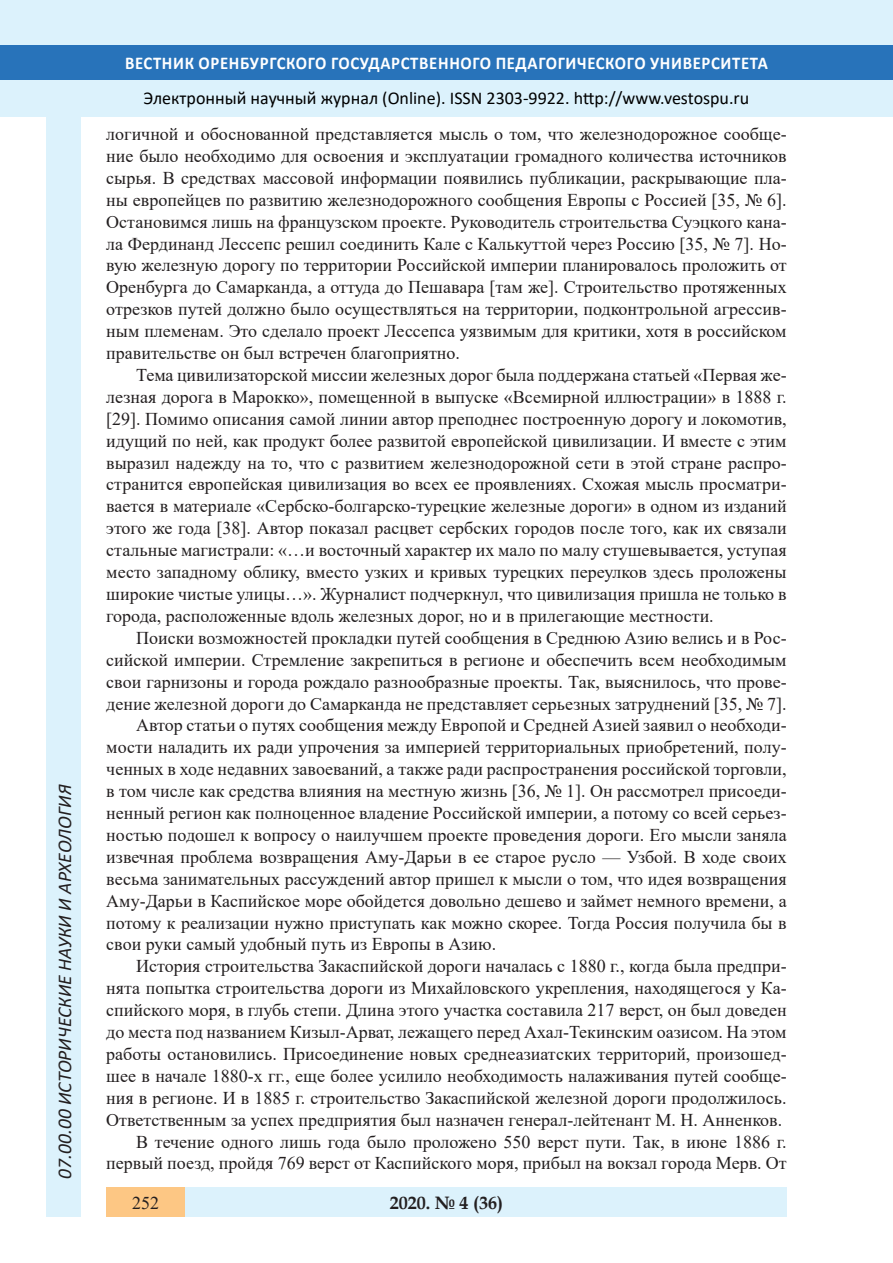
<style>
.page{position:relative;width:893px;height:1263px;background:#fff}
.page>*{position:absolute;margin:0;border:0;box-sizing:border-box;transform-origin:0 0}
.t1{font:italic 19.5px "Calibri";color:#231f20}
.Стиль2{font:18px/21.9px "Times New Roman";color:#231f20;text-align:justify}
.t2{font:18px "Calibri";color:#000}
.t3{font:700 18px "Calibri";letter-spacing:.04em;color:#fff;scale:.93 1}
.t4{font:700 18px "Book Antiqua";color:#231f20}
</style>
<div class="page">
<div style="left:0;top:0;width:893px;height:116px;background:#dcf2fc"></div>
<div style="left:0;top:45px;width:893px;height:34px;background:#2873ba"></div>
<div style="left:106px;top:1188px;width:681px;height:29px;background:#dcf2fc"></div>
<div style="left:106px;top:1188px;width:79px;height:29px;background:#fdc784"></div>
<div style="left:47px;top:116px;width:34px;height:1101px;background:#dcf2fc"></div>
<p class="t1" style="left:51px;top:1179px;width:395px;rotate:-90deg">07.00.00 ИСТОРИЧЕСКИЕ НАУКИ И АРХЕОЛОГИЯ</p>
<p class="t1" style="left:51px;top:1105px;width:206px;rotate:-90deg">БИОЛОГИЧЕСКИЕ НАУКИ</p>
<p class="t1" style="left:51px;top:1169px;width:11px;rotate:-90deg">3</p>
<p class="t3" style="left:125px;top:50px;width:693px">ВЕСТНИК ОРЕНБУРГСКОГО ГОСУДАРСТВЕННОГО ПЕДАГОГИЧЕСКОГО УНИВЕРСИТЕТА</p>
<p class="t2" style="left:144px;top:85px;width:607px">Электронный научный журнал (Online). ISSN 2303-9922. http://www.vestospu.ru</p>
<p class="t2" style="left:583px;top:85px;width:13px">t</p>
<p class="t2" style="left:583px;top:85px;width:13px">t</p>
<p class="Стиль2" style="left:106px;top:122px;width:682px">логичной и обоснованной представляется мысль о том, что железнодорожное сообще&shy;ние было необходимо для освоения и эксплуатации громадного количества источников сырья. В средствах массовой информации появились публикации, раскрывающие пла&shy;ны европейцев по развитию железнодорожного сообщения Европы с Россией [35, № 6].<br>Остановимся лишь на французском проекте. Руководитель строительства Суэцкого кана&shy;ла Фердинанд Лессепс решил соединить Кале с Калькуттой через Россию [35, № 7]. Но&shy;вую железную дорогу по территории Российской империи планировалось проложить от Оренбурга до Самарканда, а оттуда до Пешавара [там же]. Строительство протяженных отрезков путей должно было осуществляться на территории, подконтрольной агрессив&shy;ным племенам. Это сделало проект Лессепса уязвимым для критики, хотя в российском правительстве он был встречен благоприятно.</p>
<p class="Стиль2" style="left:106px;top:363px;width:682px;text-indent:30px">Тема цивилизаторской миссии железных дорог была поддержана статьей «Первая же&shy;лезная дорога в Марокко», помещенной в выпуске «Всемирной иллюстрации» в 1888 г. [29]. Помимо описания самой линии автор преподнес построенную дорогу и локомотив, идущий по ней, как продукт более развитой европейской цивилизации. И вместе с этим выразил надежду на то, что с развитием железнодорожной сети в этой стране распро&shy;странится европейская цивилизация во всех ее проявлениях. Схожая мысль просматри&shy;вается в материале «Сербско-болгарско-турецкие железные дороги» в одном из изданий этого же года [38]. Автор показал расцвет сербских городов после того, как их связали стальные магистрали: «…и восточный характер их мало по малу стушевывается, уступая место западному облику, вместо узких и кривых турецких переулков здесь проложены широкие чистые улицы…». Журналист подчеркнул, что цивилизация пришла не только в города, расположенные вдоль железных дорог, но и в прилегающие местности.</p>
<p class="Стиль2" style="left:106px;top:626px;width:682px;text-indent:30px">Поиски возможностей прокладки путей сообщения в Среднюю Азию велись и в Рос&shy;сийской империи. Стремление закрепиться в регионе и обеспечить всем необходимым свои гарнизоны и города рождало разнообразные проекты. Так, выяснилось, что прове&shy;дение железной дороги до Самарканда не представляет серьезных затруднений [35, № 7].</p>
<p class="Стиль2" style="left:106px;top:714px;width:682px;text-indent:30px">Автор статьи о путях сообщения между Европой и Средней Азией заявил о необходи&shy;мости наладить их ради упрочения за империей территориальных приобретений, полу&shy;ченных в ходе недавних завоеваний, а также ради распространения российской торговли, в том числе как средства влияния на местную жизнь [36, № 1]. Он рассмотрел присоеди&shy;ненный регион как полноценное владение Российской империи, а потому со всей серьез&shy;ностью подошел к вопросу о наилучшем проекте проведения дороги. Его мысли заняла извечная проблема возвращения Аму-Дарьи в ее старое русло — Узбой. В ходе своих весьма занимательных рассуждений автор пришел к мысли о том, что идея возвращения Аму-Дарьи в Каспийское море обойдется довольно дешево и займет немного времени, а потому к реализации нужно приступать как можно скорее. Тогда Россия получила бы в свои руки самый удобный путь из Европы в Азию.</p>
<p class="Стиль2" style="left:106px;top:955px;width:682px;text-indent:30px">История строительства Закаспийской дороги началась с 1880 г., когда была предпри&shy;нята попытка строительства дороги из Михайловского укрепления, находящегося у Ка&shy;спийского моря, в глубь степи. Длина этого участка составила 217 верст, он был доведен до места под названием Кизыл-Арват, лежащего перед Ахал-Текинским оазисом. На этом работы остановились. Присоединение новых среднеазиатских территорий, произошед&shy;шее в начале 1880-х гг., еще более усилило необходимость налаживания путей сообще&shy;ния в регионе. И в 1885 г. строительство Закаспийской железной дороги продолжилось.<br>Ответственным за успех предприятия был назначен генерал-лейтенант М. Н. Анненков.</p>
<p class="Стиль2" style="left:106px;top:1130px;width:682px;text-align:right">В течение одного лишь года было проложено 550 верст пути. Так, в июне 1886 г. первый поезд, пройдя 769 верст от Каспийского моря, прибыл на вокзал города Мерв. От</p>
<p class="t4" style="left:390px;top:1190px;width:115px">2020. № 4 (36)</p>
<p class="Стиль2" style="left:132px;top:1191px;width:28px">252</p>
<p class="t4" style="left:460px;top:1190px;width:10px">2</p>
<p class="t4" style="left:408px;top:1190px;width:19px">18</p>
<p class="t4" style="left:460px;top:1190px;width:39px">1 25</p>
</div>
